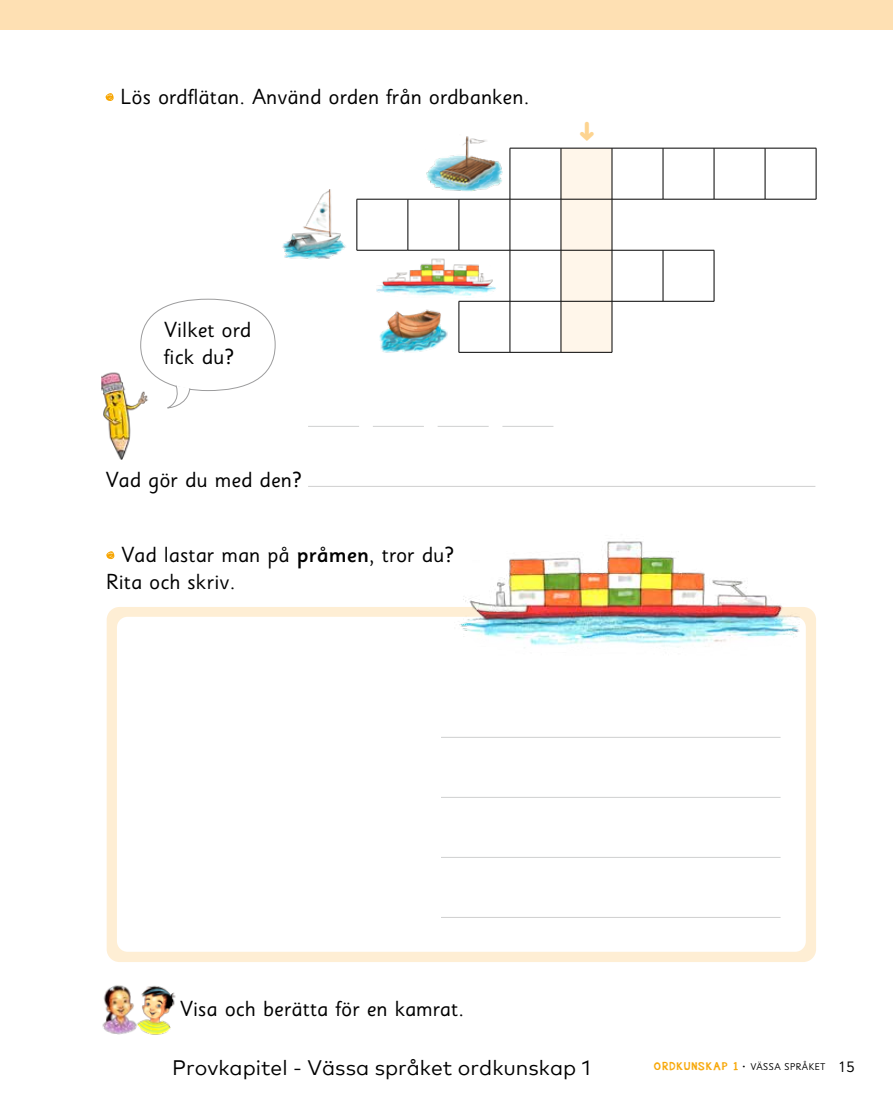
<style>
.page{position:relative;width:893px;height:1106px;background:#fff}
.page>*{position:absolute;margin:0;border:0;box-sizing:border-box;transform-origin:0 0}
.t1{font:21.75px/27px "Sassoon Sans Std";color:#000}
.t2{font:21px "Mark OT";color:#000}
.t3{font:9.75px "Sassoon Sans Std";letter-spacing:.04em;color:#000}
.s1{font-weight:500}
.s2{font-family:"appleberry";font-size:11.25px;color:#f7a500}
.s3{font-size:10.5px}
.s4{font-size:15px}
</style>
<div class="page">
<div style="left:107px;top:607px;width:709px;height:355px;background:#feeed4;border-radius:13px"></div>
<div style="left:117px;top:617px;width:689px;height:334px;background:#fff;border-radius:11px"></div>
<hr style="left:441px;top:737px;width:340px;height:1px;background:#cfd0d0">
<hr style="left:441px;top:797px;width:340px;height:1px;background:#cfd0d0">
<hr style="left:441px;top:857px;width:340px;height:1px;background:#cfd0d0">
<hr style="left:441px;top:917px;width:340px;height:1px;background:#cfd0d0">
<div style="left:0;top:0;width:893px;height:30px;background:#fee0b3"></div>
<hr style="left:308px;top:426px;width:51px;height:1px;background:#cfd0d0">
<hr style="left:373px;top:426px;width:51px;height:1px;background:#cfd0d0">
<hr style="left:438px;top:426px;width:51px;height:1px;background:#cfd0d0">
<hr style="left:502px;top:426px;width:51px;height:1px;background:#cfd0d0">
<hr style="left:308px;top:486px;width:507px;height:1px;background:#cfd0d0">
<svg style="left:105px;top:93px;width:9px;height:8px"></svg>
<svg style="left:106px;top:551px;width:8px;height:8px"></svg>
<img style="left:459px;top:541px;width:357px;height:107px">
<div style="left:562px;top:149px;width:50px;height:203px;background:#fff6ea"></div>
<hr style="left:510px;top:148px;width:51px;height:1px;background:#000">
<hr style="left:510px;top:148px;width:1px;height:51px;background:#000">
<hr style="left:561px;top:148px;width:51px;height:1px;background:#000">
<hr style="left:561px;top:148px;width:1px;height:51px;background:#000">
<hr style="left:612px;top:148px;width:51px;height:1px;background:#000">
<hr style="left:612px;top:148px;width:1px;height:51px;background:#000">
<hr style="left:663px;top:148px;width:51px;height:1px;background:#000">
<hr style="left:663px;top:148px;width:1px;height:51px;background:#000">
<hr style="left:714px;top:148px;width:51px;height:1px;background:#000">
<hr style="left:714px;top:148px;width:1px;height:51px;background:#000">
<hr style="left:765px;top:148px;width:51px;height:1px;background:#000">
<hr style="left:765px;top:148px;width:1px;height:51px;background:#000">
<hr style="left:816px;top:148px;width:1px;height:51px;background:#000">
<hr style="left:357px;top:199px;width:51px;height:1px;background:#000">
<hr style="left:357px;top:199px;width:1px;height:51px;background:#000">
<hr style="left:408px;top:199px;width:51px;height:1px;background:#000">
<hr style="left:408px;top:199px;width:1px;height:51px;background:#000">
<hr style="left:459px;top:199px;width:51px;height:1px;background:#000">
<hr style="left:459px;top:199px;width:1px;height:51px;background:#000">
<hr style="left:510px;top:199px;width:51px;height:1px;background:#000">
<hr style="left:510px;top:199px;width:1px;height:51px;background:#000">
<hr style="left:561px;top:199px;width:51px;height:1px;background:#000">
<hr style="left:561px;top:199px;width:1px;height:51px;background:#000">
<hr style="left:612px;top:199px;width:51px;height:1px;background:#000">
<hr style="left:612px;top:199px;width:1px;height:51px;background:#000">
<hr style="left:663px;top:199px;width:51px;height:1px;background:#000">
<hr style="left:714px;top:199px;width:51px;height:1px;background:#000">
<hr style="left:765px;top:199px;width:51px;height:1px;background:#000">
<hr style="left:357px;top:250px;width:51px;height:1px;background:#000">
<hr style="left:408px;top:250px;width:51px;height:1px;background:#000">
<hr style="left:459px;top:250px;width:51px;height:1px;background:#000">
<hr style="left:510px;top:250px;width:51px;height:1px;background:#000">
<hr style="left:510px;top:250px;width:1px;height:51px;background:#000">
<hr style="left:561px;top:250px;width:51px;height:1px;background:#000">
<hr style="left:561px;top:250px;width:1px;height:51px;background:#000">
<hr style="left:612px;top:250px;width:51px;height:1px;background:#000">
<hr style="left:612px;top:250px;width:1px;height:51px;background:#000">
<hr style="left:663px;top:250px;width:51px;height:1px;background:#000">
<hr style="left:663px;top:250px;width:1px;height:51px;background:#000">
<hr style="left:714px;top:250px;width:1px;height:51px;background:#000">
<hr style="left:459px;top:301px;width:51px;height:1px;background:#000">
<hr style="left:459px;top:301px;width:1px;height:51px;background:#000">
<hr style="left:510px;top:301px;width:51px;height:1px;background:#000">
<hr style="left:510px;top:301px;width:1px;height:51px;background:#000">
<hr style="left:561px;top:301px;width:51px;height:1px;background:#000">
<hr style="left:561px;top:301px;width:1px;height:51px;background:#000">
<hr style="left:612px;top:301px;width:51px;height:1px;background:#000">
<hr style="left:612px;top:301px;width:1px;height:51px;background:#000">
<hr style="left:663px;top:301px;width:51px;height:1px;background:#000">
<hr style="left:459px;top:352px;width:51px;height:1px;background:#000">
<hr style="left:510px;top:352px;width:51px;height:1px;background:#000">
<hr style="left:561px;top:352px;width:51px;height:1px;background:#000">
<img style="left:379px;top:309px;width:69px;height:44px">
<img style="left:426px;top:136px;width:77px;height:55px">
<img style="left:282px;top:189px;width:64px;height:71px">
<img style="left:376px;top:258px;width:133px;height:43px">
<svg style="left:167px;top:385px;width:24px;height:24px"></svg>
<img style="left:101px;top:367px;width:54px;height:93px">
<img style="left:141px;top:985px;width:35px;height:50px">
<img style="left:102px;top:985px;width:39px;height:50px">
<p class="t1" style="left:120px;top:83px;width:410px">Lös ordflätan. Använd orden från ordbanken.</p>
<p class="t1" style="left:164px;top:317px;width:89px">Vilket ord fick du?</p>
<p class="t1" style="left:106px;top:466px;width:198px">Vad gör du med den?</p>
<p class="t1" style="left:106px;top:541px;width:350px;text-indent:15px">Vad lastar man på <span class="s1">pråmen</span>, tror du?<br>Rita och skriv.</p>
<p class="t1" style="left:180px;top:995px;width:286px">Visa och berätta för en kamrat.</p>
<p class="t2" style="left:172px;top:1054px;width:420px">Provkapitel - Vässa språket ordkunskap 1</p>
<p class="t3" style="left:654px;top:1061px;width:202px"><span class="s2">ORDKUNSKAP 1</span> <span class="s3">•</span> VÄSSA SPRÅKET <span class="s4">15</span></p>
</div>
